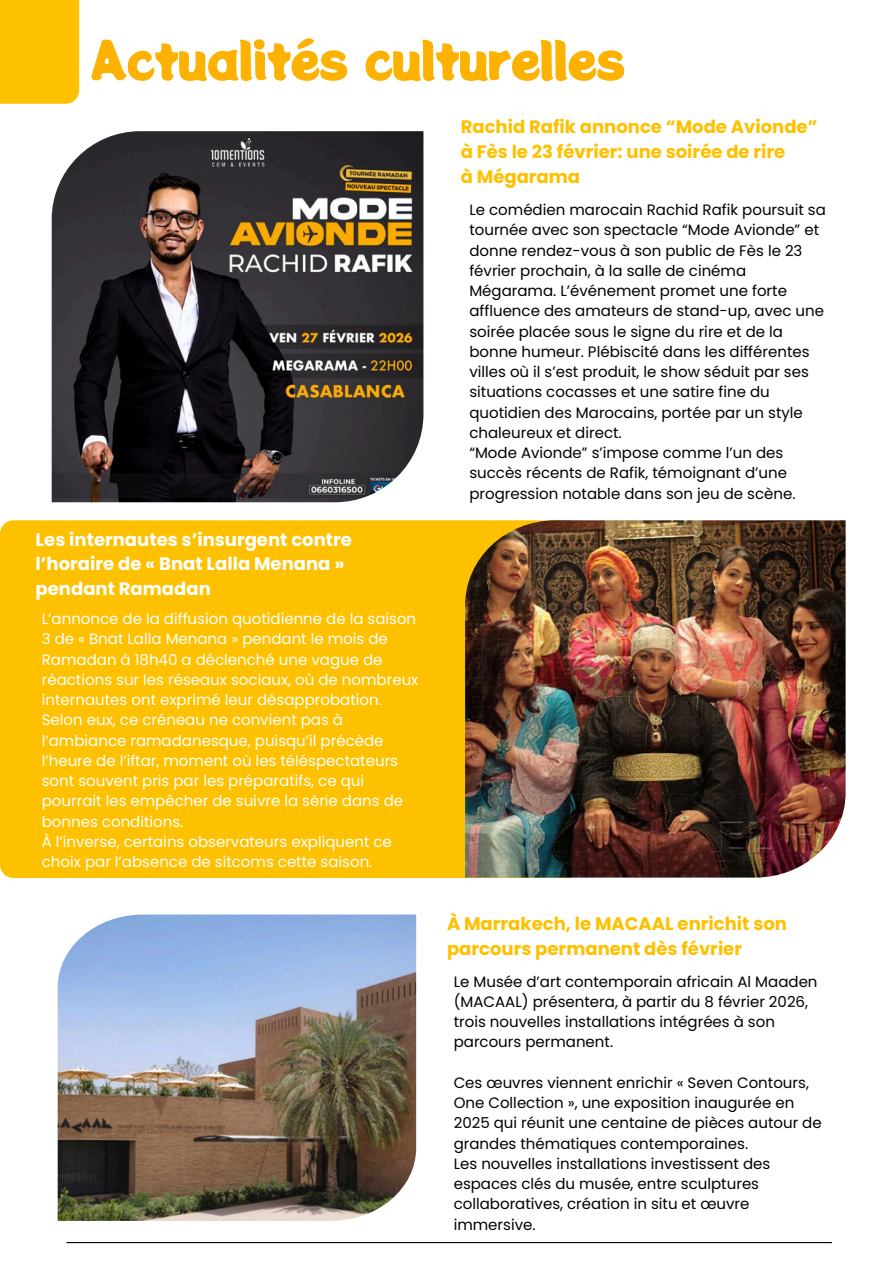
<style>
.page{position:relative;width:894px;height:1264px;background:#fff}
.page>*{position:absolute;margin:0;border:0;box-sizing:border-box;transform-origin:0 0}
.t1{font:51.15px "Potta One";letter-spacing:-.06em;color:#fdb100}
.t2{font:700 18px/24.8px "Poppins";color:#fdc100}
.t3{font:700 18px/24.8px "Poppins";color:#fff}
.t4{font:15px/20.2px "Poppins";color:#000}
.t5{font:15px/20.2px "Poppins";color:#fff}
</style>
<div class="page">
<hr style="left:66px;top:1241px;width:765px;height:2px;background:#000">
<div style="left:0;top:520px;width:581px;height:358px;background:#fdc100"></div>
<img style="left:52px;top:131px;width:371px;height:371px">
<img style="left:465px;top:520px;width:380px;height:357px">
<img style="left:58px;top:914px;width:358px;height:306px">
<div style="left:0;top:0;width:79px;height:104px;background:#fdc100"></div>
<h1 class="t1" style="left:89px;top:21px;width:538px">Actualités culturelles</h1>
<p class="t2" style="left:460px;top:115px;width:358px">Rachid Rafik annonce “Mode Avionde” à Fès le 23 février: une soirée de rire<br>à Mégarama</p>
<p class="t3" style="left:36px;top:527px;width:318px">Les internautes s’insurgent contre l’horaire de « Bnat Lalla Menana » pendant Ramadan</p>
<p class="t5" style="left:42px;top:608px;width:378px">L’annonce de la diffusion quotidienne de la saison 3 de « Bnat Lalla Menana » pendant le mois de Ramadan à 18h40 a déclenché une vague de réactions sur les réseaux sociaux, où de nombreux internautes ont exprimé leur désapprobation.<br>Selon eux, ce créneau ne convient pas à l’ambiance ramadanesque, puisqu’il précède l’heure de l’iftar, moment où les téléspectateurs sont souvent pris par les préparatifs, ce qui pourrait les empêcher de suivre la série dans de bonnes conditions.<br>À l’inverse, certains observateurs expliquent ce choix par l’absence de sitcoms cette saison.</p>
<p class="t4" style="left:469px;top:200px;width:358px">Le comédien marocain Rachid Rafik poursuit sa tournée avec son spectacle “Mode Avionde” et donne rendez-vous à son public de Fès le 23 février prochain, à la salle de cinéma Mégarama. L’événement promet une forte affluence des amateurs de stand-up, avec une soirée placée sous le signe du rire et de la bonne humeur. Plébiscité dans les différentes villes où il s’est produit, le show séduit par ses situations cocasses et une satire fine du quotidien des Marocains, portée par un style chaleureux et direct.<br>“Mode Avionde” s’impose comme l’un des succès récents de Rafik, témoignant d’une progression notable dans son jeu de scène.</p>
<p class="t2" style="left:447px;top:911px;width:341px">À Marrakech, le MACAAL enrichit son parcours permanent dès février</p>
<p class="t4" style="left:453px;top:971px;width:365px">Le Musée d’art contemporain africain Al Maaden (MACAAL) présentera, à partir du 8 février 2026, trois nouvelles installations intégrées à son parcours permanent.</p>
<p class="t4" style="left:453px;top:1072px;width:369px">Ces œuvres viennent enrichir « Seven Contours, One Collection », une exposition inaugurée en 2025 qui réunit une centaine de pièces autour de grandes thématiques contemporaines.<br>Les nouvelles installations investissent des espaces clés du musée, entre sculptures collaboratives, création in situ et œuvre immersive.</p>
</div>
